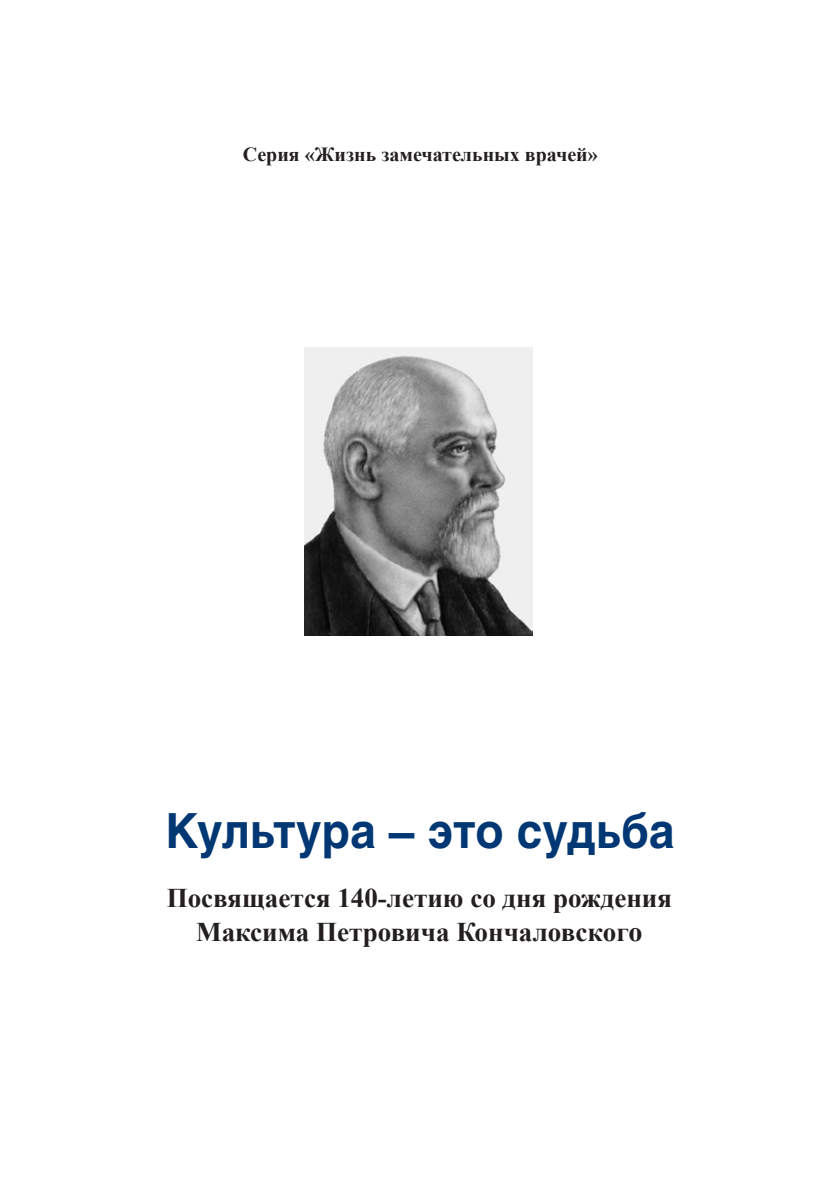
<style>
.page{position:relative;width:840px;height:1191px;background:#fff}
.page>*{position:absolute;margin:0;border:0;box-sizing:border-box;transform-origin:0 0}
.Без_интервала{font:700 48px "Helios C";color:#013874;scale:.95 1}
.Без_интервала-2{font:700 27px "Times New Roman";color:#231f20}
.Без_интервала-3{font:700 20px "Times New Roman";color:#231f20}
.s1{font-size:28px}
</style>
<div class="page">
<img style="left:304px;top:347px;width:228px;height:288px">
<p class="Без_интервала-3" style="left:242px;top:140px;width:356px">Серия «Жизнь замечательных врачей»</p>
<p class="Без_интервала" style="left:166px;top:802px;width:537px">Культура – это судьба</p>
<p class="Без_интервала-2" style="left:166px;top:879px;width:506px">Посвящается 140-летию со дня рождения</p>
<p class="Без_интервала-2" style="left:196px;top:913px;width:447px">Максима Петровича Кончаловског<span class="s1">о</span></p>
</div>
